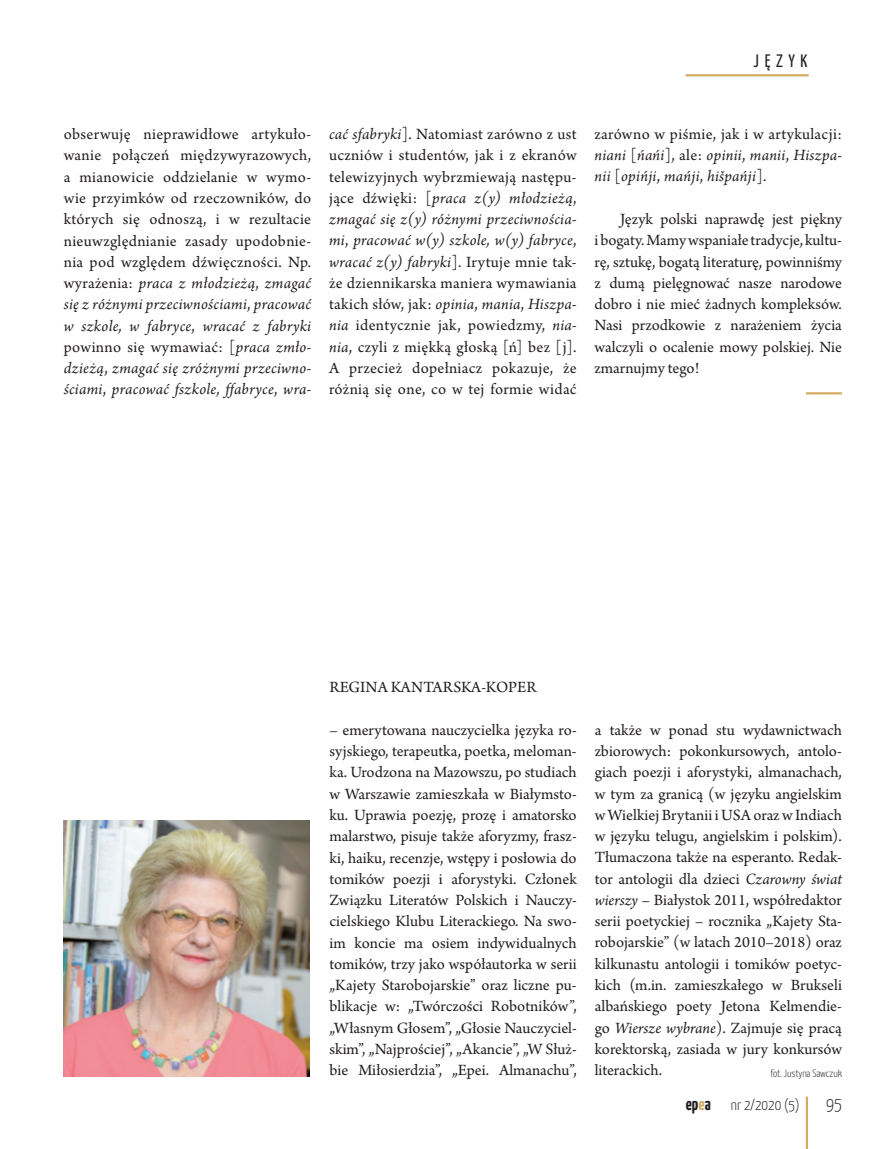
<style>
.page{position:relative;width:893px;height:1149px;background:#fff}
.page>*{position:absolute;margin:0;border:0;box-sizing:border-box;transform-origin:0 0}
.t1{font:18px "Yanone Kaffeesatz";letter-spacing:.3em;color:#231f20}
.t2{font:300 18px "Yanone Kaffeesatz";color:#231f20}
.t3{font:16.5px/21.3px "Arno Pro";color:#231f20;text-align:justify}
.t4{font:italic 16.5px/21.3px "Arno Pro";letter-spacing:.015em;color:#231f20;text-align:justify}
.t5{font:300 15px "Yanone Kaffeesatz";color:#231f20}
.t6{font:300 10.5px "Yanone Kaffeesatz";color:#231f20}
.s1{font-style:italic}
.s2{font-style:normal}
.s3{font-weight:700;font-size:18px}
.s4{font-weight:700;font-size:18px;color:#d2ab66}
</style>
<div class="page">
<hr style="left:806px;top:1096px;width:2px;height:52px;background:#d2ab66">
<hr style="left:686px;top:74px;width:123px;height:2px;background:#d2ab66">
<hr style="left:806px;top:392px;width:36px;height:2px;background:#d2ab66">
<img style="left:64px;top:820px;width:245px;height:255px">
<p class="t1" style="left:754px;top:50px;width:55px">JĘZYK</p>
<p class="t3" style="left:64px;top:124px;width:249px">obserwuję nieprawidłowe artykuło&shy;wanie połączeń międzywyrazowych, a mianowicie oddzielanie w wymo&shy;wie przyimków od rzeczowników, do których się odnoszą, i w rezultacie nieuwzględnianie zasady upodobnie&shy;nia pod względem dźwięczności. Np. wyrażenia: <span class="s1">praca z młodzieżą</span>, <span class="s1">zmagać się z różnymi przeciwnościami</span>, <span class="s1">pracować w szkole, w fabryce</span>, <span class="s1">wracać z fabryki </span>powinno się wymawiać: [<span class="s1">praca zmło&shy;dzieżą</span>, <span class="s1">zmagać się zróżnymi przeciwno&shy;ściami</span>, <span class="s1">pracować fszkole, ffabryce</span>, <span class="s1">wra-</span></p>
<p class="t3" style="left:329px;top:124px;width:249px"><span class="s1">cać sfabryki</span>]. Natomiast zarówno z ust uczniów i studentów, jak i z ekranów telewizyjnych wybrzmiewają następu&shy;jące dźwięki: [<span class="s1">praca z(y) młodzieżą</span>, <span class="s1">zmagać się z(y) różnymi przeciwnościa&shy;mi</span>, <span class="s1">pracować w(y) szkole, w(y) fabryce</span>, <span class="s1">wracać z(y) fabryki</span>]. Irytuje mnie tak&shy;że dziennikarska maniera wymawiania takich słów, jak: <span class="s1">opinia</span>, <span class="s1">mania</span>, <span class="s1">Hiszpa&shy;nia</span> identycznie jak, powiedzmy, <span class="s1">nia&shy;nia</span>, czyli z miękką głoską [ń] bez [j].<br>A przecież dopełniacz pokazuje, że różnią się one, co w tej formie widać</p>
<p class="t4" style="left:595px;top:124px;width:249px"><span class="s2">zarówno w piśmie, jak i w artykulacji: </span>niani <span class="s2">[</span>ńańi<span class="s2">], ale:</span> opinii<span class="s2">,</span> manii<span class="s2">,</span> Hiszpa&shy;nii <span class="s2">[</span>opińji<span class="s2">,</span> mańji<span class="s2">,</span> hišpańji<span class="s2">].</span></p>
<p class="t3" style="left:595px;top:209px;width:249px;text-indent:26px">Język polski naprawdę jest piękny i bogaty. Mamy wspaniałe tradycje, kultu&shy;rę, sztukę, bogatą literaturę, powinniśmy z dumą pielęgnować nasze narodowe dobro i nie mieć żadnych kompleksów.<br>Nasi przodkowie z narażeniem życia walczyli o ocalenie mowy polskiej. Nie zmarnujmy tego!</p>
<p class="t3" style="left:329px;top:677px;width:209px">REGINA KANTARSKA-KOPER</p>
<p class="t3" style="left:329px;top:720px;width:249px">– emerytowana nauczycielka języka ro&shy;syjskiego, terapeutka, poetka, meloman&shy;ka. Urodzona na Mazowszu, po studiach w Warszawie zamieszkała w Białymsto&shy;ku. Uprawia poezję, prozę i amatorsko malarstwo, pisuje także aforyzmy, frasz&shy;ki, haiku, recenzje, wstępy i posłowia do tomików poezji i aforystyki. Członek Związku Literatów Polskich i Nauczy&shy;cielskiego Klubu Literackiego. Na swo&shy;im koncie ma osiem indywidualnych tomików, trzy jako współautorka w serii „Kajety Starobojarskie” oraz liczne pu&shy;blikacje w: „Twórczości Robotników”, „Własnym Głosem”, „Głosie Nauczyciel&shy;skim”, „Najprościej”, „Akancie”, „W Służ&shy;bie Miłosierdzia”, „Epei. Almanachu”,</p>
<p class="t3" style="left:595px;top:719px;width:249px">a także w ponad stu wydawnictwach zbiorowych: pokonkursowych, antolo&shy;giach poezji i aforystyki, almanachach, w tym za granicą (w języku angielskim w Wielkiej Brytanii i USA oraz w Indiach w języku telugu, angielskim i polskim).<br>Tłumaczona także na esperanto. Redak&shy;tor antologii dla dzieci <span class="s1">Czarowny świat wierszy</span> – Białystok 2011, współredaktor serii poetyckiej – rocznika „Kajety Sta&shy;robojarskie” (w latach 2010–2018) oraz kilkunastu antologii i tomików poetyc&shy;kich (m.in. zamieszkałego w Brukseli albańskiego poety Jetona Kelmendie&shy;go <span class="s1">Wiersze wybrane</span>). Zajmuje się pracą korektorską, zasiada w jury konkursów literackich.</p>
<p class="t6" style="left:771px;top:1066px;width:73px">fot. Justyna Sawczuk</p>
<p class="t5" style="left:686px;top:1095px;width:115px"><span class="s3">ep</span><span class="s4">e</span><span class="s3">a</span> nr 2/2020 (5)</p>
<p class="t2" style="left:826px;top:1092px;width:17px">95</p>
</div>
